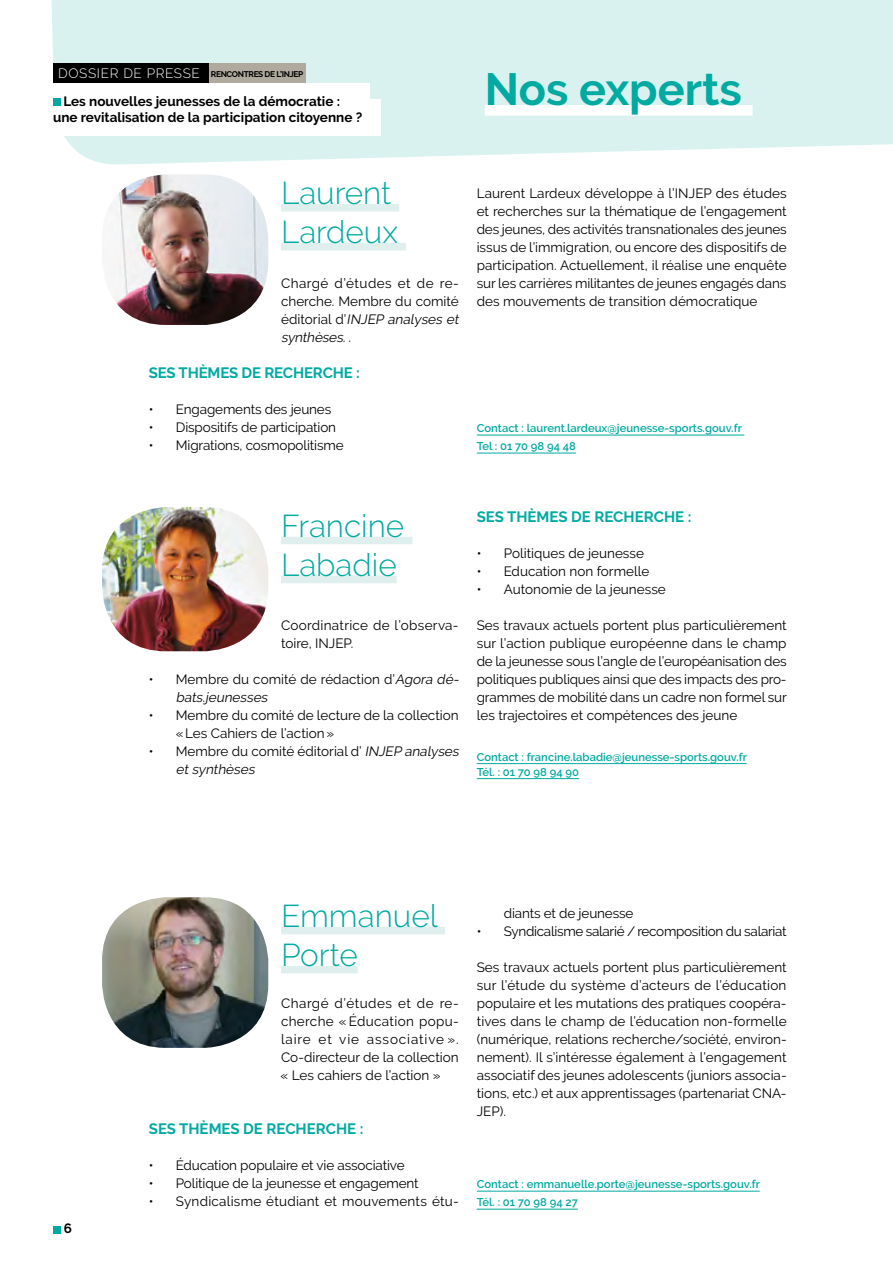
<style>
.page{position:relative;width:893px;height:1263px;background:#fff}
.page>*{position:absolute;margin:0;border:0;box-sizing:border-box;transform-origin:0 0}
.t1{font:700 45px "Raleway";color:#00aaa1}
.t2{font:300 31.5px/39px "Raleway";color:#00aaa1}
.t3{font:700 15px "Raleway";color:#00aaa1}
.t4{font:13.5px/18px "Raleway";color:#000}
.t5{font:700 13.5px/16.5px "Raleway";color:#000}
.t6{font:13.5px/18px "Raleway";letter-spacing:.02em;color:#000}
.t7{font:13.5px "Raleway";letter-spacing:-.02em;color:#000}
.t8{font:600 11.25px/18px "Raleway";color:#00aaa1}
.t9{font:700 8.25px "Raleway";letter-spacing:-.04em;color:#000}
.s1{font-weight:300;font-size:13.5px;color:#fff}
.s2{font-style:italic}
</style>
<div class="page">
<svg style="left:51px;top:0;width:842px;height:165px;background:#dbf2f0"></svg>
<div style="left:485px;top:105px;width:268px;height:11px;background:#fff"></div>
<div style="left:53px;top:1226px;width:7px;height:7px;background:#00aaa1"></div>
<div style="left:208px;top:64px;width:98px;height:19px;background:#b0aa9e"></div>
<div style="left:53px;top:64px;width:155px;height:19px;background:#000"></div>
<div style="left:53px;top:83px;width:317px;height:37px;background:#fff"></div>
<div style="left:53px;top:99px;width:328px;height:37px;background:#fff"></div>
<div style="left:53px;top:99px;width:7px;height:7px;background:#00aaa1"></div>
<div style="left:281px;top:204px;width:118px;height:7px;background:#deefee"></div>
<div style="left:281px;top:243px;width:125px;height:7px;background:#deefee"></div>
<hr style="left:477px;top:435px;width:267px;height:1px;background:#00aaa1">
<hr style="left:477px;top:453px;width:99px;height:1px;background:#00aaa1">
<img style="left:102px;top:174px;width:166px;height:151px">
<div style="left:281px;top:537px;width:131px;height:7px;background:#deefee"></div>
<div style="left:281px;top:576px;width:116px;height:7px;background:#deefee"></div>
<hr style="left:477px;top:763px;width:270px;height:1px;background:#00aaa1">
<hr style="left:477px;top:778px;width:102px;height:1px;background:#00aaa1">
<img style="left:102px;top:507px;width:166px;height:144px">
<div style="left:281px;top:927px;width:164px;height:7px;background:#deefee"></div>
<div style="left:281px;top:966px;width:77px;height:7px;background:#deefee"></div>
<hr style="left:477px;top:1191px;width:283px;height:1px;background:#00aaa1">
<hr style="left:477px;top:1209px;width:101px;height:1px;background:#00aaa1">
<img style="left:102px;top:897px;width:166px;height:151px">
<p class="t9" style="left:58px;top:70px;width:247px"><span class="s1">DOSSIER DE PRESSE</span> RENCONTRES DE L’INJEP</p>
<p class="t5" style="left:53px;top:93px;width:311px;text-indent:11px">Les nouvelles jeunesses de la démocratie : une revitalisation de la participation citoyenne ?</p>
<h1 class="t1" style="left:485px;top:63px;width:258px">Nos experts</h1>
<h2 class="t2" style="left:281px;top:173px;width:118px">Laurent<br>Lardeux</h2>
<p class="t4" style="left:281px;top:274px;width:182px">Chargé d’études et de re&shy;cherche. Membre du comité é d i to r i a l d ’ <span class="s2">INJEP analyses et synthèses..</span></p>
<p class="t3" style="left:149px;top:364px;width:213px">SES THÈMES DE RECHERCHE :</p>
<p class="t4" style="left:149px;top:400px;width:184px">• Engagements des jeunes</p>
<p class="t4" style="left:149px;top:418px;width:189px">• Dispositifs de participation</p>
<p class="t4" style="left:149px;top:436px;width:196px">• Migrations, cosmopolitisme</p>
<p class="t4" style="left:477px;top:184px;width:312px;text-align:justify">Laurent Lardeux développe à l’INJEP des études et recherches sur la thématique de l’engagement des jeunes, des activités transnationales des jeunes issus de l’immigration, ou encore des dispositifs de participation. Actuellement, il réalise une enquête sur les carrières militantes de jeunes engagés dans des mouvements de transition démocratique</p>
<p class="t8" style="left:477px;top:419px;width:267px">Contact : laurent.lardeux@jeunesse-sports.gouv.fr<br>Tel : 01 70 98 94 48</p>
<h2 class="t2" style="left:281px;top:506px;width:125px">Francine<br>Labadie</h2>
<p class="t6" style="left:281px;top:616px;width:179px">Coordinatrice de l’observa&shy;toire, INJEP.</p>
<p class="t4" style="left:176px;top:670px;width:287px;text-indent:-27px">• Membre du comité de rédaction d’<span class="s2">Agora dé&shy;bats.jeunesses</span></p>
<p class="t4" style="left:176px;top:706px;width:284px;text-indent:-27px">• Membre du comité de lecture de la collection «Les Cahiers de l’action»</p>
<p class="t4" style="left:176px;top:742px;width:287px;text-indent:-27px">• Membre du comité éditorial d’ <span class="s2">INJEP analyses etsynthèses</span></p>
<p class="t3" style="left:477px;top:508px;width:216px">SES THÈMES DE RECHERCHE :</p>
<p class="t4" style="left:477px;top:544px;width:169px">• Politiques de jeunesse</p>
<p class="t4" style="left:477px;top:562px;width:174px">• Education non formelle</p>
<p class="t4" style="left:477px;top:580px;width:191px">• Autonomie de la jeunesse</p>
<p class="t4" style="left:477px;top:616px;width:312px;text-align:justify">Ses travaux actuels portent plus particulièrement sur l’action publique européenne dans le champ de la jeunesse sous l’angle de l’européanisation des politiques publiques ainsi que des impacts des pro&shy;grammes de mobilité dans un cadre non formel sur les trajectoires et compétences des jeune</p>
<p class="t8" style="left:477px;top:749px;width:272px;line-height:15px">Contact : francine.labadie@jeunesse-sports.gouv.fr<br>Tél. : 01 70 98 94 90</p>
<p class="t5" style="left:64px;top:1220px;width:10px">6</p>
<h2 class="t2" style="left:281px;top:896px;width:158px">Emmanuel<br>Porte</h2>
<p class="t4" style="left:281px;top:994px;width:180px;text-align:justify">Chargé d’études et de re&shy;cherche « Éducation popu&shy;laire et vie associative ».<br>Co-directeur de la collection « Les cahiers de l’action »</p>
<p class="t3" style="left:149px;top:1120px;width:216px">SES THÈMES DE RECHERCHE :</p>
<p class="t4" style="left:149px;top:1156px;width:257px">• Éducation populaire et vie associative</p>
<p class="t4" style="left:149px;top:1174px;width:271px">• Politique de la jeunesse et engagement</p>
<p class="t6" style="left:149px;top:1192px;width:311px">• Syndicalisme étudiant et mouvements étu-</p>
<p class="t4" style="left:504px;top:904px;width:131px">diants et de jeunesse</p>
<p class="t7" style="left:477px;top:923px;width:312px">• Syndicalisme salarié / recomposition du salariat</p>
<p class="t4" style="left:477px;top:958px;width:311px;text-align:justify">Ses travaux actuels portent plus particulièrement sur l’étude du système d’acteurs de l’éducation populaire et les mutations des pratiques coopéra&shy;tives dans le champ de l’éducation non-formelle (numérique, relations recherche/société, environ&shy;nement). Il s’intéresse également à l’engagement associatif des jeunes adolescents (juniors associa&shy;tions, etc.) et aux apprentissages (partenariat CNA-JEP).</p>
<p class="t8" style="left:477px;top:1175px;width:285px">Contact : emmanuelle.porte@jeunesse-sports.gouv.fr<br>Tél. : 01 70 98 94 27</p>
</div>
